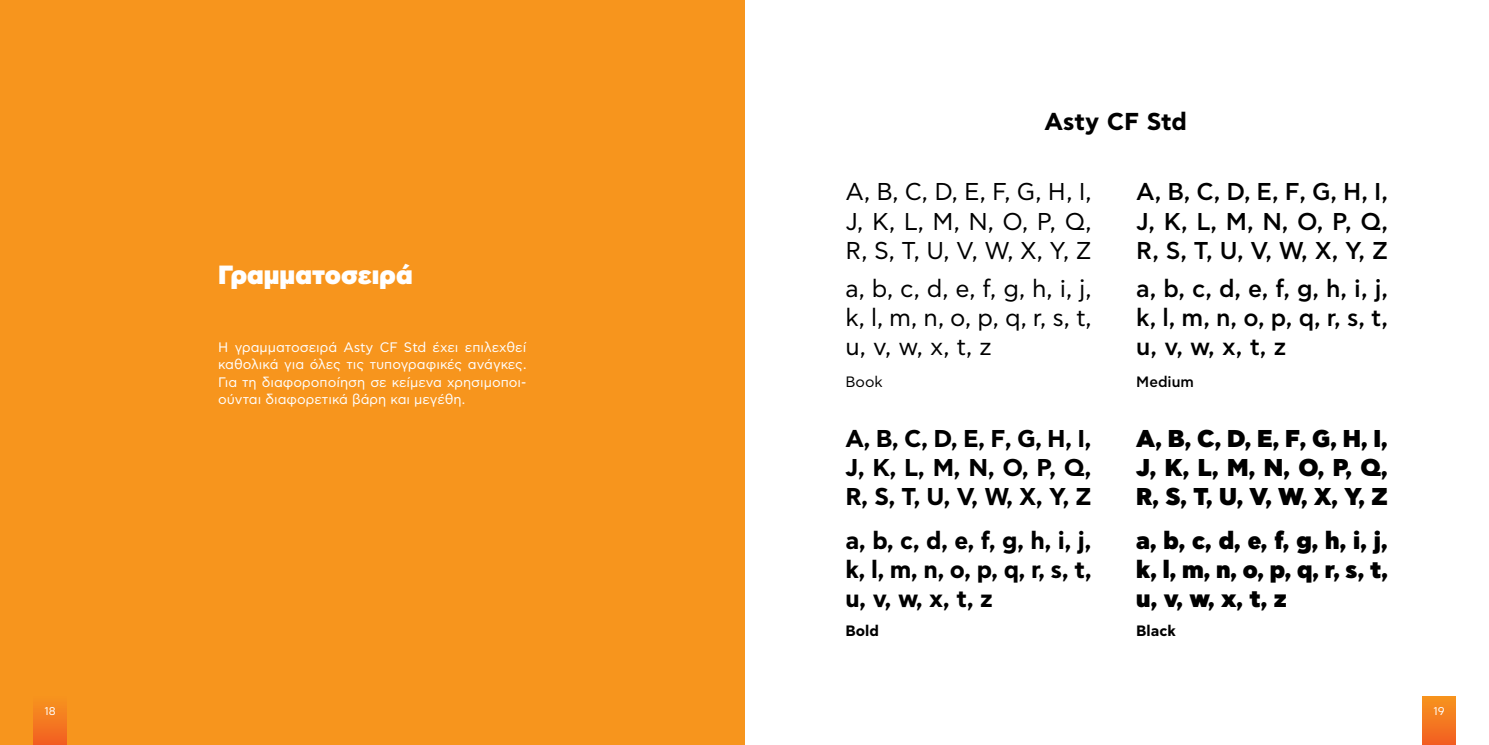
<style>
.page{position:relative;width:1489px;height:745px;background:#fff}
.page>*{position:absolute;margin:0;border:0;box-sizing:border-box;transform-origin:0 0}
.t1{font:900 26.25px "Asty CF Std";color:#fff}
.t2{font:700 24.38px "Asty CF Std";letter-spacing:-.005em;color:#000}
.t3{font:700 24.25px/29.1px "Asty CF Std";color:#000;text-align:justify}
.t4{font:900 24.25px/29.1px "Asty CF Std";color:#000;text-align:justify}
.t5{font:24.25px/29.1px "Asty CF Std";color:#000;text-align:justify}
.t6{font:500 24.25px/29.1px "Asty CF Std";color:#000;text-align:justify}
.t7{font:700 15px "Asty CF Std";color:#000}
.t8{font:500 15px "Asty CF Std";color:#000}
.t9{font:15px "Asty CF Std";color:#000}
.t10{font:13.75px/17.5px "Asty CF Std";color:#fff;text-align:justify}
.t11{font:11.25px "Asty CF Std";color:#fff}
</style>
<div class="page">
<div style="left:0;top:0;width:744px;height:744px;background:#f7951d"></div>
<div style="left:1421px;top:696px;width:34px;height:48px;background:linear-gradient(to bottom,#f6951e,#f26022)"></div>
<div style="left:33px;top:696px;width:34px;height:48px;background:linear-gradient(to bottom,#f6951e,#f26022)"></div>
<p class="t1" style="left:218px;top:258px;width:196px">Γραμματοσειρά</p>
<p class="t10" style="left:218px;top:338px;width:310px">Η γραμματοσειρά Asty CF Std έχει επιλεχθεί καθολικά για όλες τις τυπογραφικές ανάγκες.<br>Για τη διαφοροποίηση σε κείμενα χρησιμοποι&shy;ούνται διαφορετικά βάρη και μεγέθη.</p>
<p class="t2" style="left:1044px;top:107px;width:144px">Asty CF Std</p>
<p class="t6" style="left:1136px;top:178px;width:253px">A, B, C, D, E, F, G, H, I, J, K, L, M, N, O, P, Q, R, S, T, U, V, W, X, Y, Z</p>
<p class="t5" style="left:845px;top:178px;width:248px">A, B, C, D, E, F, G, H, I, J, K, L, M, N, O, P, Q, R, S, T, U, V, W, X, Y, Z</p>
<p class="t5" style="left:845px;top:274px;width:248px">a, b, c, d, e, f, g, h, i, j, k, l, m, n, o, p, q, r, s, t, u, v, w, x, t, z</p>
<p class="t6" style="left:1136px;top:275px;width:253px">a, b, c, d, e, f, g, h, i, j, k, l, m, n, o, p, q, r, s, t, u, v, w, x, t, z</p>
<p class="t9" style="left:845px;top:373px;width:39px">Book</p>
<p class="t8" style="left:1136px;top:373px;width:59px">Medium</p>
<p class="t3" style="left:845px;top:425px;width:248px">A, B, C, D, E, F, G, H, I, J, K, L, M, N, O, P, Q, R, S, T, U, V, W, X, Y, Z</p>
<p class="t4" style="left:1136px;top:425px;width:253px">A, B, C, D, E, F, G, H, I, J, K, L, M, N, O, P, Q, R, S, T, U, V, W, X, Y, Z</p>
<p class="t3" style="left:845px;top:526px;width:248px">a, b, c, d, e, f, g, h, i, j, k, l, m, n, o, p, q, r, s, t, u, v, w, x, t, z</p>
<p class="t4" style="left:1136px;top:526px;width:253px">a, b, c, d, e, f, g, h, i, j, k, l, m, n, o, p, q, r, s, t, u, v, w, x, t, z</p>
<p class="t7" style="left:845px;top:621px;width:35px">Bold</p>
<p class="t7" style="left:1136px;top:621px;width:41px">Black</p>
<p class="t11" style="left:44px;top:704px;width:13px">18</p>
<p class="t11" style="left:1433px;top:704px;width:13px">19</p>
</div>
